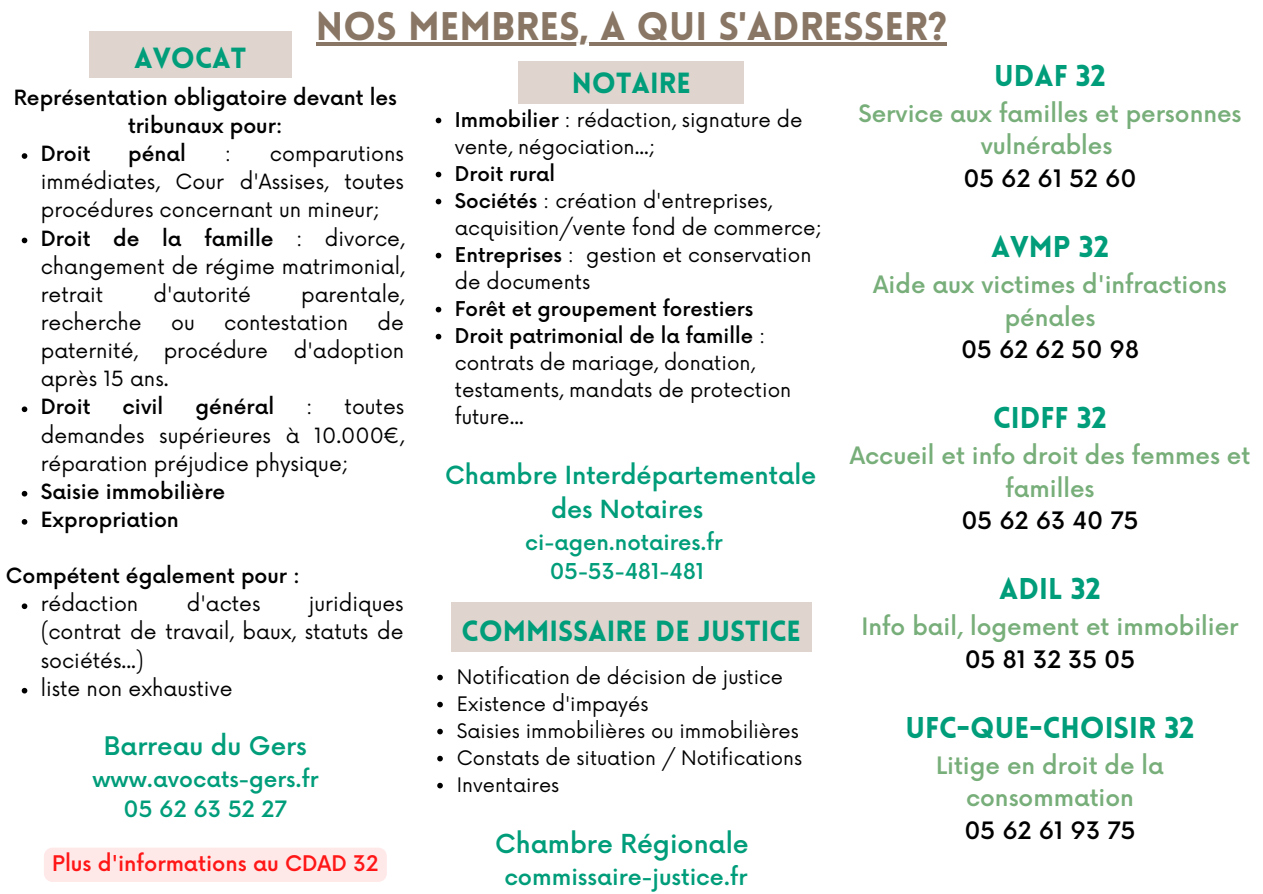
<style>
.page{position:relative;width:1263px;height:894px;background:#fff}
.page>*{position:absolute;margin:0;border:0;box-sizing:border-box;transform-origin:0 0}
.t1{font:900 39px "Lovelo";color:#897664}
.t2{font:900 29.4px "Lovelo";color:#009d7a}
.t3{font:900 28.5px "Lovelo";color:#009d7a}
.t4{font:500 25.5px "Now";color:#009d7a}
.t5{font:500 24.9px "Now";color:#009d7a}
.t6{font:500 24.3px/34.8px "Now";color:#009d7a;text-align:center}
.t7{font:500 23.4px/32.5px "Now";color:#77ae79;text-align:center}
.t8{font:500 23.4px "Now";color:#000}
.t9{font:500 22.5px "Now";color:#009d7a}
.t10{font:500 21.9px "Now";color:#009d7a}
.t11{font:500 21.3px "Now";color:#009d7a}
.t12{font:500 21px "Now";color:#ff1616}
.t13{font:20.4px/28px "Now";color:#000;text-align:justify}
.t14{font:500 20.4px/28px "Now";color:#000;text-align:center}
.t15{font:19.8px/27px "Now";color:#000}
.t16{font:500 19.8px "Now";color:#000}
.t17{font:19.5px "Now";color:#000}
.s1{font-weight:500}
</style>
<div class="page">
<hr style="left:316px;top:43px;width:631px;height:3px;background:#897664">
<svg style="left:22px;top:153px;width:5px;height:6px"></svg>
<svg style="left:22px;top:237px;width:5px;height:6px"></svg>
<svg style="left:22px;top:406px;width:5px;height:6px"></svg>
<svg style="left:22px;top:490px;width:5px;height:6px"></svg>
<svg style="left:22px;top:519px;width:5px;height:5px"></svg>
<svg style="left:22px;top:603px;width:5px;height:6px"></svg>
<svg style="left:22px;top:687px;width:5px;height:6px"></svg>
<div style="left:89px;top:31px;width:202px;height:47px;background:#dfd5ce"></div>
<div style="left:519px;top:61px;width:225px;height:42px;background:#dfd5ce"></div>
<div style="left:451px;top:602px;width:360px;height:49px;background:#dfd5ce"></div>
<svg style="left:436px;top:118px;width:5px;height:5px"></svg>
<svg style="left:436px;top:172px;width:5px;height:5px"></svg>
<svg style="left:436px;top:199px;width:5px;height:5px"></svg>
<svg style="left:436px;top:253px;width:5px;height:5px"></svg>
<svg style="left:436px;top:307px;width:5px;height:5px"></svg>
<svg style="left:436px;top:334px;width:5px;height:5px"></svg>
<svg style="left:437px;top:674px;width:6px;height:6px"></svg>
<svg style="left:437px;top:701px;width:6px;height:6px"></svg>
<svg style="left:437px;top:728px;width:6px;height:6px"></svg>
<svg style="left:437px;top:755px;width:6px;height:6px"></svg>
<svg style="left:437px;top:782px;width:6px;height:6px"></svg>
<div style="left:44px;top:848px;width:343px;height:33px;background:#ffe8e8"></div>
<p class="t1" style="left:316px;top:11px;width:632px">NOS MEMBRES, A QUI S'ADRESSER?</p>
<p class="t3" style="left:134px;top:46px;width:114px">AVOCAT</p>
<p class="t2" style="left:994px;top:64px;width:113px">UDAF 32</p>
<p class="t7" style="left:858px;top:98px;width:384px">Service aux familles et personnes vulnérables</p>
<p class="t8" style="left:963px;top:166px;width:175px">05 62 61 52 60</p>
<p class="t3" style="left:572px;top:72px;width:120px">NOTAIRE</p>
<p class="t14" style="left:14px;top:85px;width:385px">Représentation obligatoire devant les tribunaux pour:</p>
<p class="t15" style="left:455px;top:107px;width:349px"><span class="s1">Immobilier</span> : rédaction, signature de vente, négociation...;</p>
<p class="t16" style="left:455px;top:163px;width:102px">Droit rural</p>
<p class="t15" style="left:455px;top:188px;width:369px"><span class="s1">Sociétés</span> : création d'entreprises, acquisition/vente fond de commerce;</p>
<p class="t15" style="left:455px;top:242px;width:358px"><span class="s1">Entreprises</span> : gestion et conservation de documents</p>
<p class="t16" style="left:455px;top:298px;width:300px">Forêt et groupement forestiers</p>
<p class="t15" style="left:455px;top:323px;width:338px"><span class="s1">Droit patrimonial de la famille</span> : contrats de mariage, donation, testaments, mandats de protection future...</p>
<p class="t6" style="left:445px;top:458px;width:373px">Chambre Interdépartementale des Notaires</p>
<p class="t11" style="left:525px;top:530px;width:199px">ci-agen.notaires.fr</p>
<p class="t11" style="left:550px;top:560px;width:156px">05-53-481-481</p>
<p class="t14" style="left:41px;top:141px;width:51px">Droit</p>
<p class="t14" style="left:128px;top:141px;width:59px">pénal</p>
<p class="t13" style="left:225px;top:141px;width:8px">:</p>
<p class="t13" style="left:41px;top:141px;width:365px;text-indent:229px">comparutions immédiates, Cour d'Assises, toutes procédures concernant un mineur;</p>
<p class="t13" style="left:41px;top:225px;width:365px"><span class="s1">Droit de la famille</span> : divorce, changement de régime matrimonial, retrait</p>
<p class="t2" style="left:991px;top:235px;width:119px">AVMP 32</p>
<p class="t7" style="left:873px;top:269px;width:355px">Aide aux victimes d'infractions pénales</p>
<p class="t8" style="left:961px;top:337px;width:179px">05 62 62 50 98</p>
<p class="t13" style="left:153px;top:281px;width:99px">d'autorité</p>
<p class="t13" style="left:301px;top:281px;width:105px">parentale,</p>
<p class="t13" style="left:41px;top:309px;width:103px">recherche</p>
<p class="t13" style="left:171px;top:309px;width:25px">ou</p>
<p class="t13" style="left:224px;top:309px;width:125px">contestation</p>
<p class="t13" style="left:377px;top:309px;width:28px">de</p>
<p class="t13" style="left:41px;top:337px;width:99px">paternité,</p>
<p class="t13" style="left:164px;top:337px;width:106px">procédure</p>
<p class="t13" style="left:294px;top:337px;width:112px">d'adoption</p>
<p class="t13" style="left:41px;top:366px;width:130px">après 15 ans.</p>
<p class="t14" style="left:41px;top:394px;width:51px">Droit</p>
<p class="t14" style="left:123px;top:394px;width:42px">civil</p>
<p class="t14" style="left:195px;top:394px;width:80px">général</p>
<p class="t13" style="left:306px;top:394px;width:8px">:</p>
<p class="t13" style="left:41px;top:394px;width:365px;text-indent:304px">toutes demandes supérieures à 10.000€, réparation préjudice physique;</p>
<p class="t14" style="left:41px;top:478px;width:186px">Saisie immobilière</p>
<p class="t14" style="left:41px;top:506px;width:140px">Expropriation</p>
<p class="t2" style="left:993px;top:406px;width:115px">CIDFF 32</p>
<p class="t7" style="left:850px;top:440px;width:402px">Accueil et info droit des femmes et familles</p>
<p class="t8" style="left:961px;top:508px;width:179px">05 62 63 40 75</p>
<p class="t14" style="left:6px;top:563px;width:296px">Compétent également pour :</p>
<p class="t2" style="left:999px;top:577px;width:103px">ADIL 32</p>
<p class="t7" style="left:861px;top:611px;width:378px">Info bail, logement et immobilier</p>
<p class="t8" style="left:965px;top:646px;width:172px">05 81 32 35 05</p>
<p class="t13" style="left:41px;top:590px;width:364px;text-indent:268px">juridiques (contrat de travail, baux, statuts de sociétés...)</p>
<p class="t13" style="left:41px;top:675px;width:193px">liste non exhaustive</p>
<p class="t13" style="left:41px;top:590px;width:99px">rédaction</p>
<p class="t13" style="left:187px;top:590px;width:75px">d'actes</p>
<p class="t3" style="left:462px;top:619px;width:341px">COMMISSAIRE DE JUSTICE</p>
<p class="t17" style="left:457px;top:665px;width:328px">Notification de décision de justice</p>
<p class="t17" style="left:457px;top:692px;width:193px">Existence d'impayés</p>
<p class="t17" style="left:457px;top:719px;width:343px">Saisies immobilières ou immobilières</p>
<p class="t17" style="left:457px;top:746px;width:347px">Constats de situation / Notifications</p>
<p class="t17" style="left:457px;top:773px;width:104px">Inventaires</p>
<p class="t4" style="left:495px;top:829px;width:255px">Chambre Régionale</p>
<p class="t9" style="left:504px;top:864px;width:244px">commissaire-justice.fr</p>
<p class="t2" style="left:906px;top:715px;width:290px">UFC-QUE-CHOISIR 32</p>
<p class="t7" style="left:936px;top:750px;width:229px">Litige en droit de la consommation</p>
<p class="t8" style="left:964px;top:817px;width:173px">05 62 61 93 75</p>
<p class="t5" style="left:104px;top:732px;width:204px">Barreau du Gers</p>
<p class="t10" style="left:92px;top:767px;width:228px">www.avocats-gers.fr</p>
<p class="t10" style="left:124px;top:797px;width:165px">05 62 63 52 27</p>
<p class="t12" style="left:52px;top:851px;width:328px">Plus d'informations au CDAD 32</p>
</div>
